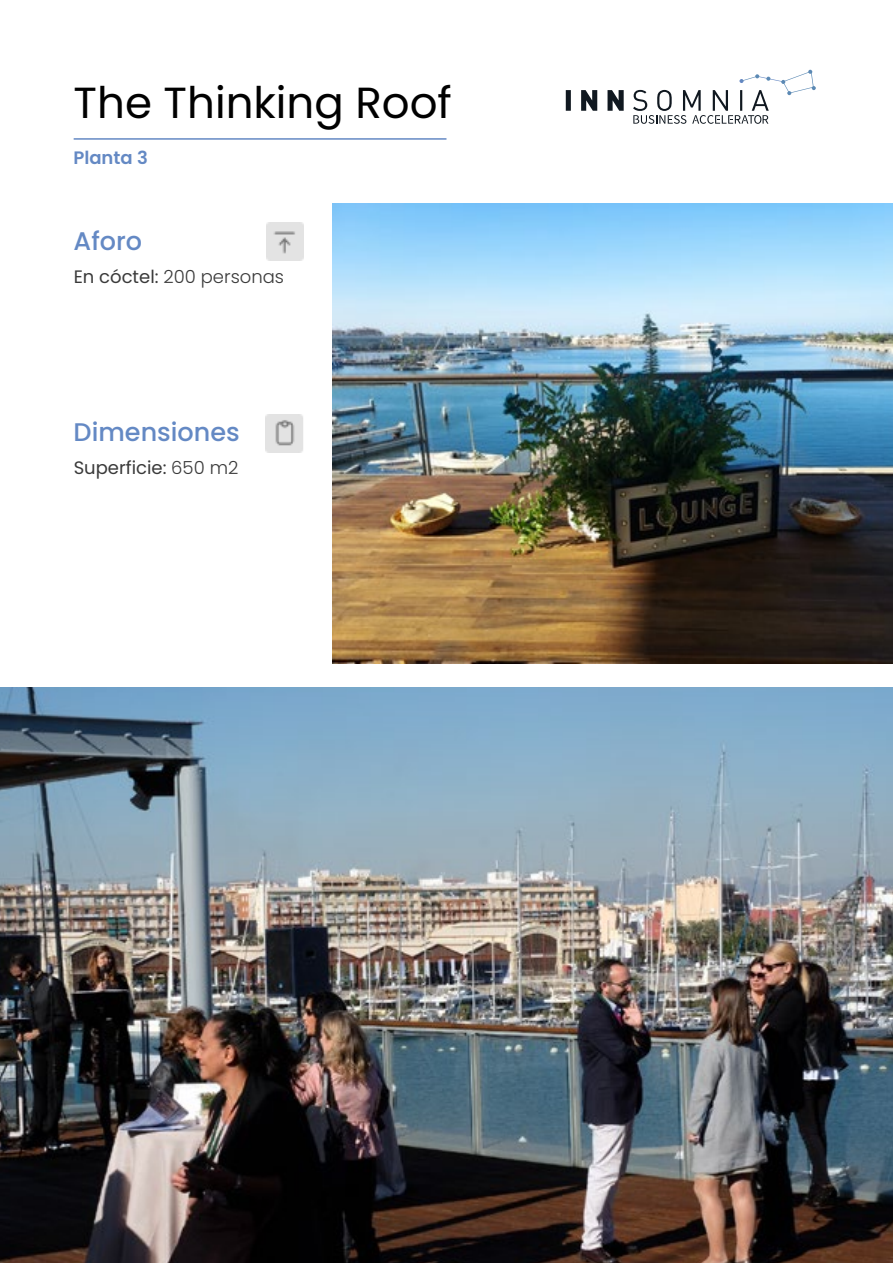
<style>
.page{position:relative;width:893px;height:1263px;background:#fff}
.page>*{position:absolute;margin:0;border:0;box-sizing:border-box;transform-origin:0 0}
.t1{font:43.5px "Poppins";color:#000}
.t2{font:500 25.5px "Poppins";color:#6489c4}
.t3{font:300 18px "Poppins";color:#3a3a3a}
.t4{font:18px "Poppins";color:#3a3a3a}
.t5{font:600 18px "Poppins";color:#6489c4}
.s1{font-weight:400}
.s2{font-weight:300}
</style>
<div class="page">
<hr style="left:74px;top:138px;width:372px;height:2px;background:#6489c4">
<img style="left:265px;top:415px;width:38px;height:37px">
<svg style="left:566px;top:70px;width:250px;height:54px"></svg>
<img style="left:0;top:687px;width:893px;height:576px">
<img style="left:332px;top:203px;width:561px;height:461px">
<img style="left:266px;top:223px;width:38px;height:37px">
<h1 class="t1" style="left:74px;top:77px;width:380px">The Thinking Roof</h1>
<p class="t5" style="left:73px;top:147px;width:76px">Planta 3</p>
<h2 class="t2" style="left:74px;top:226px;width:70px">Aforo</h2>
<p class="t3" style="left:74px;top:266px;width:212px"><span class="s1">En cóctel:</span> 200 personas</p>
<h2 class="t2" style="left:74px;top:417px;width:168px">Dimensiones</h2>
<p class="t4" style="left:74px;top:457px;width:166px">Superficie: <span class="s2">650 m2</span></p>
</div>
